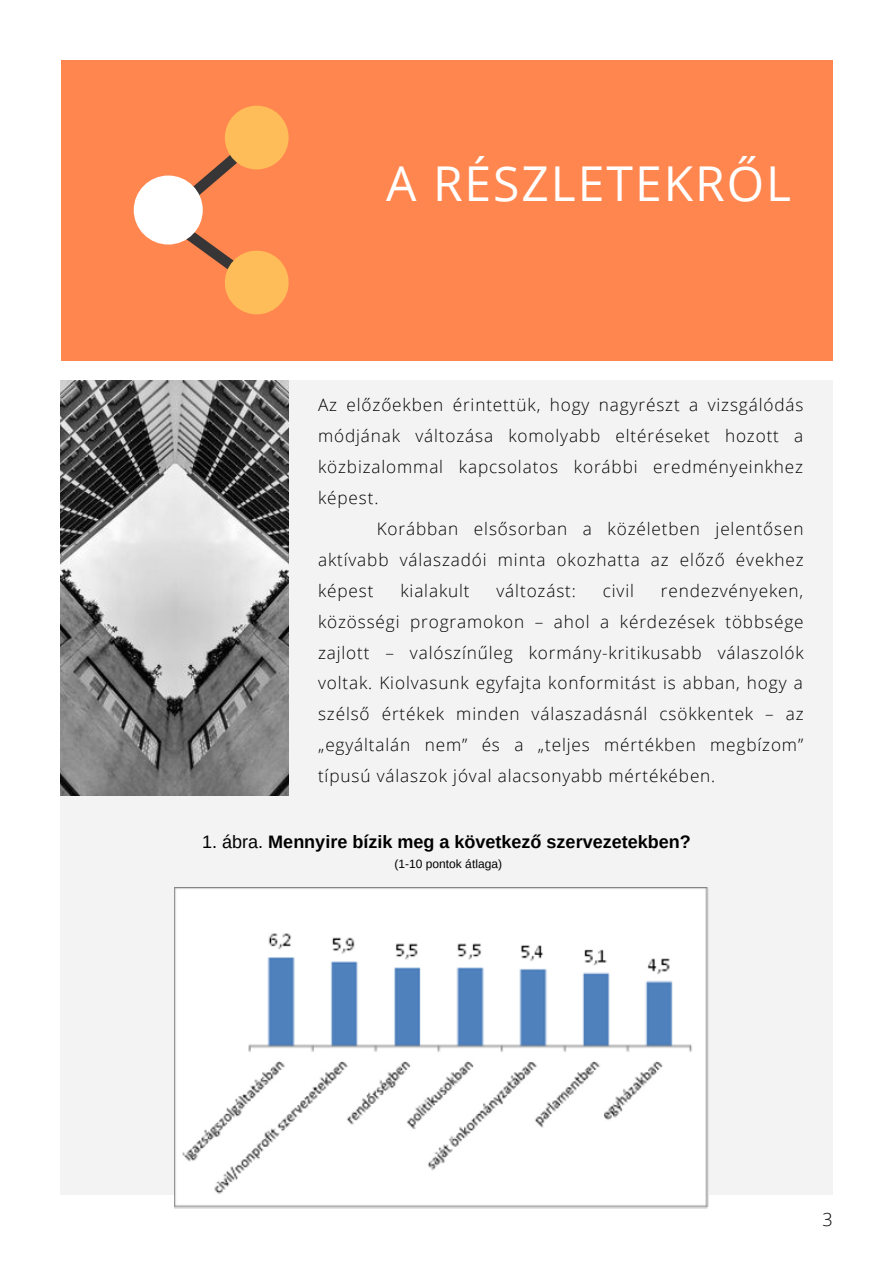
<style>
.page{position:relative;width:894px;height:1264px;background:#fff}
.page>*{position:absolute;margin:0;border:0;box-sizing:border-box;transform-origin:0 0}
.t1{font:48px "Open Sans";letter-spacing:.04em;color:#fff}
.t2{font:700 18px "Arimo";color:#000}
.t3{font:300 18px "Open Sans";color:#000}
.t4{font:300 17.25px/30.9px "Open Sans";letter-spacing:.05em;color:#000;text-align:justify}
.t5{font:12px "Arimo";color:#000}
.s1{font-weight:400}
</style>
<div class="page">
<div style="left:61px;top:61px;width:771px;height:299px;background:#ff864e"></div>
<div style="left:61px;top:380px;width:771px;height:815px;background:#f3f3f3"></div>
<img style="left:61px;top:380px;width:227px;height:415px">
<div style="left:225px;top:106px;width:63px;height:63px;background:#ffbd59;border-radius:50%"></div>
<svg style="left:159px;top:128px;width:130px;height:187px"></svg>
<div style="left:134px;top:175px;width:69px;height:69px;background:#fff;border-radius:50%"></div>
<img style="left:174px;top:887px;width:534px;height:321px">
<h1 class="t1" style="left:386px;top:150px;width:406px">A RÉSZLETEKRŐL</h1>
<p class="t4" style="left:318px;top:388px;width:487px">Az előzőekben érintettük, hogy nagyrészt a vizsgálódás módjának változása komolyabb eltéréseket hozott a közbizalommal kapcsolatos korábbi eredményeinkhez képest.</p>
<p class="t4" style="left:318px;top:512px;width:487px;text-indent:59px">Korábban elsősorban a közéletben jelentősen aktívabb válaszadói minta okozhatta az előző évekhez képest</p>
<p class="t4" style="left:318px;top:574px;width:487px;text-indent:343px">rendezvényeken, közösségi programokon – ahol a kérdezések többsége zajlott – valószínűleg kormány-kritikusabb válaszolók voltak. Kiolvasunk egyfajta konformitást is abban, hogy a szélső értékek minden válaszadásnál csökkentek – az „egyáltalán nem” és a „teljes mértékben megbízom” típusú válaszok jóval alacsonyabb mértékében.</p>
<p class="t4" style="left:400px;top:574px;width:71px">kialakult</p>
<p class="t4" style="left:496px;top:574px;width:81px">változást:</p>
<p class="t4" style="left:602px;top:574px;width:33px">civil</p>
<p class="t2" style="left:202px;top:832px;width:490px"><span class="s1">1. ábra.</span> Mennyire bízik meg a következő szervezetekben?</p>
<p class="t5" style="left:394px;top:856px;width:109px">(1-10 pontok átlaga)</p>
<p class="t3" style="left:822px;top:1206px;width:12px">3</p>
</div>
